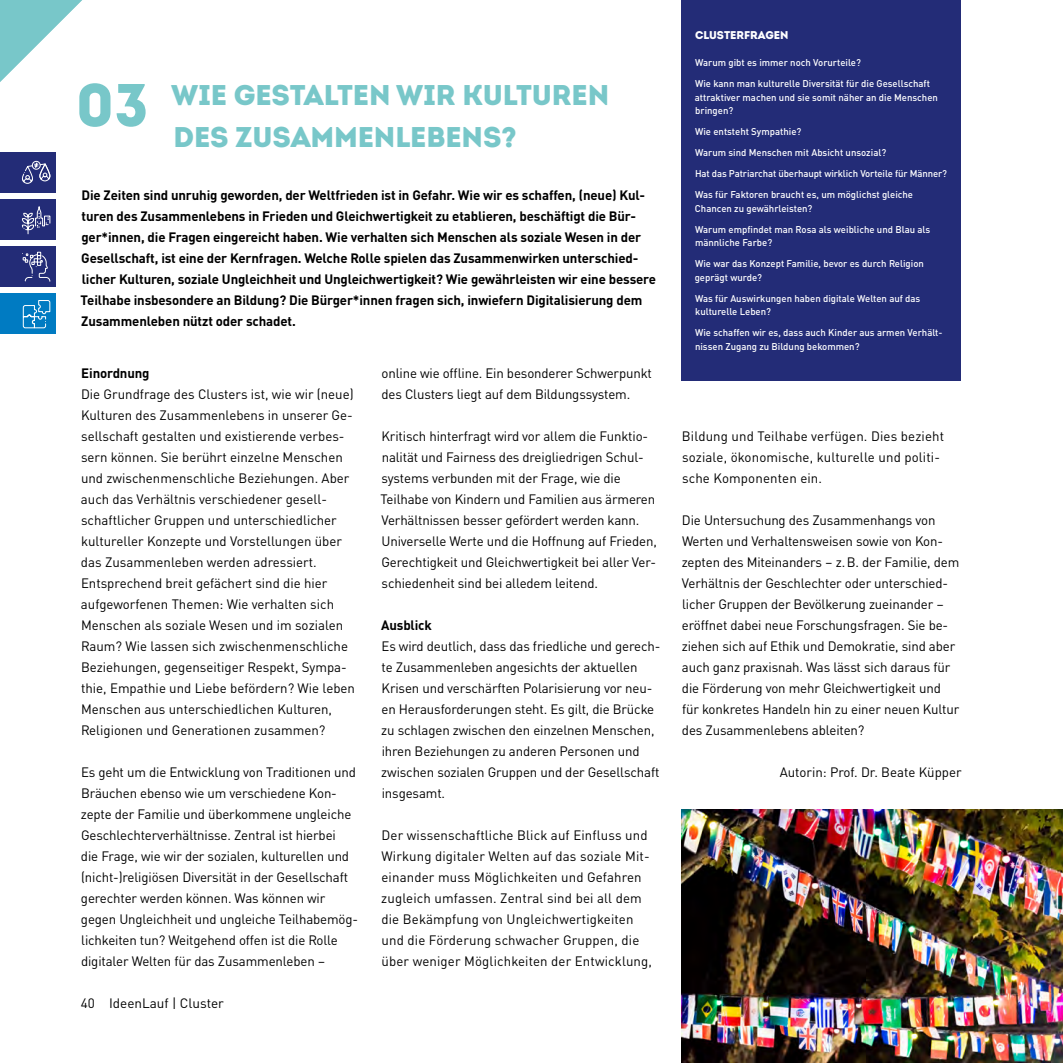
<style>
.page{position:relative;width:1063px;height:1063px;background:#fff}
.page>*{position:absolute;margin:0;border:0;box-sizing:border-box;transform-origin:0 0}
.t1{font:60px "Intro Black Alt";color:#78c7c9}
.t2{font:28.5px/42px "Intro Black Alt";letter-spacing:-.005em;color:#78c7c9}
.t3{font:13.5px/21px "DIN Pro";letter-spacing:-.01em;color:#000}
.t4{font:700 13.5px/21px "DIN Pro";letter-spacing:-.01em;color:#000}
.t5{font:13.5px/21px "DIN Pro";letter-spacing:.01em;color:#000}
.t6{font:11.25px "Intro Black Alt";color:#fff}
.t7{font:500 9.75px/13.5px "DIN Pro";color:#fff}
</style>
<div class="page">
<div style="left:682px;top:0;width:279px;height:381px;background:#232c77"></div>
<svg style="left:0;top:0;width:82px;height:82px"></svg>
<img style="left:682px;top:810px;width:381px;height:253px">
<div style="left:0;top:152px;width:56px;height:41px;background:#232c77"></div>
<div style="left:32px;top:161px;width:9px;height:9px;border:1px solid #fff;border-radius:50%"></div>
<svg style="left:22px;top:162px;width:29px;height:22px"></svg>
<div style="left:0;top:199px;width:56px;height:41px;background:#232c77"></div>
<svg style="left:22px;top:206px;width:29px;height:28px"></svg>
<div style="left:0;top:246px;width:56px;height:41px;background:#232c77"></div>
<svg style="left:22px;top:252px;width:28px;height:30px"></svg>
<div style="left:0;top:293px;width:56px;height:41px;background:#007bc2"></div>
<svg style="left:23px;top:300px;width:28px;height:28px"></svg>
<h3 class="t1" style="left:76px;top:65px;width:74px">03</h3>
<h3 class="t2" style="left:171px;top:74px;width:440px">WIE GESTALTEN WIR KULTUREN<br>DES ZUSAMMENLEBENS?</h3>
<p class="t4" style="left:81px;top:183px;width:577px">Die Zeiten sind unruhig geworden, der Weltfrieden ist in Gefahr. Wie wir es schaffen, (neue) Kul&shy;turen des Zusammenlebens in Frieden und Gleichwertigkeit zu etablieren, beschäftigt die Bür&shy;ger*innen, die Fragen eingereicht haben. Wie verhalten sich Menschen als soziale Wesen in der Gesellschaft, ist eine der Kernfragen. Welche Rolle spielen das Zusammenwirken unterschied&shy;licher Kulturen, soziale Ungleichheit und Ungleichwertigkeit? Wie gewährleisten wir eine bessere Teilhabe insbesondere an Bildung? Die Bürger*innen fragen sich, inwiefern Digitalisierung dem Zusammenleben nützt oder schadet.</p>
<h4 class="t4" style="left:81px;top:362px;width:70px">Einordnung</h4>
<p class="t3" style="left:81px;top:383px;width:276px">Die Grundfrage des Clusters ist, wie wir (neue)<br>Kulturen des Zusammenlebens in unserer Ge&shy;sellschaft gestalten und existierende verbes&shy;sern können. Sie berührt einzelne Menschen und zwischenmenschliche Beziehungen. Aber auch das Verhältnis verschiedener gesell&shy;schaftlicher Gruppen und unterschiedlicher kultureller Konzepte und Vorstellungen über das Zusammenleben werden adressiert.<br>Entsprechend breit gefächert sind die hier aufgeworfenen Themen: Wie verhalten sich Menschen als soziale Wesen und im sozialen Raum? Wie lassen sich zwischenmenschliche Beziehungen, gegenseitiger Respekt, Sympa&shy;thie, Empathie und Liebe befördern? Wie leben Menschen aus unterschiedlichen Kulturen, Religionen und Generationen zusammen?</p>
<p class="t3" style="left:81px;top:761px;width:279px">Es geht um die Entwicklung von Traditionen und Bräuchen ebenso wie um verschiedene Kon&shy;zepte der Familie und überkommene ungleiche Geschlechterverhältnisse. Zentral ist hierbei<br>die Frage, wie wir der sozialen, kulturellen und (nicht-)religiösen Diversität in der Gesellschaft gerechter werden können. Was können wir gegen Ungleichheit und ungleiche Teilhabemög&shy;lichkeiten tun? Weitgehend offen ist die Rolle digitaler Welten für das Zusammenleben –</p>
<p class="t3" style="left:81px;top:992px;width:145px">40 IdeenLauf | Cluster</p>
<p class="t3" style="left:381px;top:362px;width:272px">online wie offline. Ein besonderer Schwerpunkt des Clusters liegt auf dem Bildungssystem.</p>
<p class="t3" style="left:380px;top:425px;width:278px">Kritisch hinterfragt wird vor allem die Funktio&shy;nalität und Fairness des dreigliedrigen Schul&shy;systems verbunden mit der Frage, wie die Teilhabe von Kindern und Familien aus ärmeren Verhältnissen besser gefördert werden kann.<br>Universelle Werte und die Hoffnung auf Frieden, Gerechtigkeit und Gleichwertigkeit bei aller Ver&shy;schiedenheit sind bei alledem leitend.</p>
<h4 class="t4" style="left:381px;top:614px;width:52px">Ausblick</h4>
<p class="t3" style="left:381px;top:635px;width:281px">Es wird deutlich, dass das friedliche und gerech&shy;te Zusammenleben angesichts der aktuellen Krisen und verschärften Polarisierung vor neu&shy;en Herausforderungen steht. Es gilt, die Brücke zu schlagen zwischen den einzelnen Menschen, ihren Beziehungen zu anderen Personen und zwischen sozialen Gruppen und der Gesellschaft insgesamt.</p>
<p class="t5" style="left:381px;top:824px;width:272px">Der wissenschaftliche Blick auf Einfluss und Wirkung digitaler Welten auf das soziale Mit&shy;einander muss Möglichkeiten und Gefahren zugleich umfassen. Zentral sind bei all dem die Bekämpfung von Ungleichwertigkeiten und die Förderung schwacher Gruppen, die über weniger Möglichkeiten der Entwicklung,</p>
<h4 class="t6" style="left:695px;top:28px;width:95px">CLUSTERFRAGEN</h4>
<p class="t7" style="left:695px;top:55px;width:167px">Warum gibt es immer noch Vorurteile?</p>
<p class="t7" style="left:695px;top:76px;width:245px">Wie kann man kulturelle Diversität für die Gesellschaft attraktiver machen und sie somit näher an die Menschen bringen?</p>
<p class="t7" style="left:695px;top:124px;width:108px">Wie entsteht Sympathie?</p>
<p class="t7" style="left:695px;top:145px;width:193px">Warum sind Menschen mit Absicht unsozial?</p>
<p class="t7" style="left:695px;top:166px;width:253px">Hat das Patriarchat überhaupt wirklich Vorteile für Männer?</p>
<p class="t7" style="left:695px;top:187px;width:220px">Was für Faktoren braucht es, um möglichst gleiche<br>Chancen zu gewährleisten?</p>
<p class="t7" style="left:695px;top:222px;width:237px">Warum empfindet man Rosa als weibliche und Blau als männliche Farbe?</p>
<p class="t7" style="left:695px;top:256px;width:231px">Wie war das Konzept Familie, bevor es durch Religion geprägt wurde?</p>
<p class="t7" style="left:695px;top:291px;width:227px">Was für Auswirkungen haben digitale Welten auf das kulturelle Leben?</p>
<p class="t7" style="left:695px;top:325px;width:249px">Wie schaffen wir es, dass auch Kinder aus armen Verhält&shy;nissen Zugang zu Bildung bekommen?</p>
<p class="t5" style="left:682px;top:425px;width:264px">Bildung und Teilhabe verfügen. Dies bezieht soziale, ökonomische, kulturelle und politi&shy;sche Komponenten ein.</p>
<p class="t3" style="left:682px;top:509px;width:279px">Die Untersuchung des Zusammenhangs von Werten und Verhaltensweisen sowie von Kon&shy;zepten des Miteinanders – z.B. der Familie, dem Verhältnis der Geschlechter oder unterschied&shy;licher Gruppen der Bevölkerung zueinander – eröffnet dabei neue Forschungsfragen. Sie be&shy;ziehen sich auf Ethik und Demokratie, sind aber auch ganz praxisnah. Was lässt sich daraus für die Förderung von mehr Gleichwertigkeit und für konkretes Handeln hin zu einer neuen Kultur des Zusammenlebens ableiten?</p>
<p class="t3" style="left:780px;top:761px;width:184px">Autorin: Prof. Dr. Beate Küpper</p>
</div>
